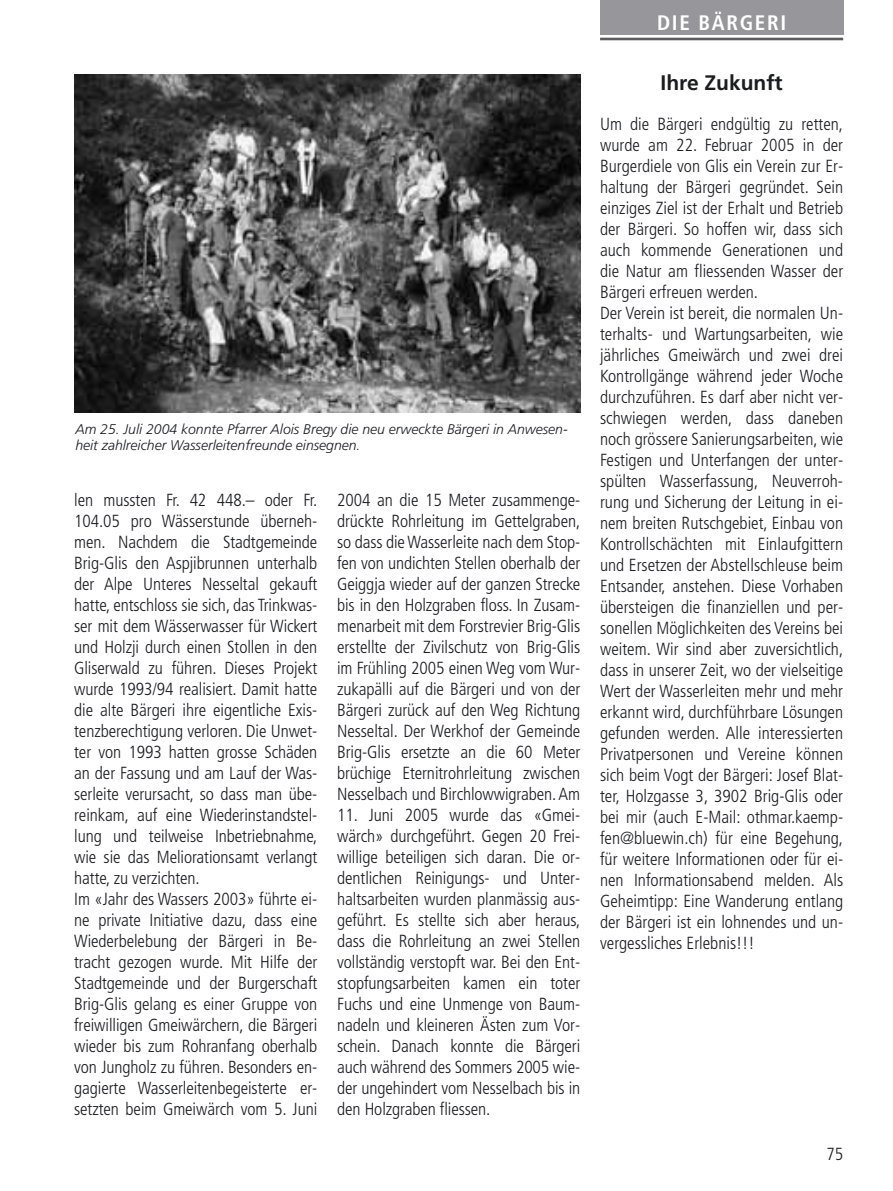
<style>
.page{position:relative;width:893px;height:1191px;background:#fff}
.page>*{position:absolute;margin:0;border:0;box-sizing:border-box;transform-origin:0 0}
.t1{font:700 21px "Frutiger";color:#1b1c20}
.t2{font:700 condensed 21px "Frutiger";letter-spacing:.08em;color:#fff}
.t3{font:300 condensed 17.5px/21px "Frutiger";color:#1b1c20}
.t4{font:italic 300 14px/16.6px "Frutiger";color:#1b1c20}
</style>
<div class="page">
<div style="left:600px;top:0;width:243px;height:35px;background:#97979b"></div>
<hr style="left:600px;top:38px;width:243px;height:2px;background:#5c5b60">
<img style="left:74px;top:75px;width:506px;height:337px">
<p class="t4" style="left:75px;top:421px;width:494px">Am 25. Juli 2004 konnte Pfarrer Alois Bregy die neu erweckte Bärgeri in Anwesen&shy;heit zahlreicher Wasserleitenfreunde einsegnen.</p>
<p class="t3" style="left:74px;top:491px;width:245px">len mussten Fr. 42 448.– oder Fr.<br>104.05 pro Wässerstunde überneh&shy;men. Nachdem die Stadtgemeinde Brig-Glis den Aspjibrunnen unterhalb der Alpe Unteres Nesseltal gekauft hatte, entschloss sie sich, das Trinkwas&shy;ser mit dem Wässerwasser für Wickert und Holzji durch einen Stollen in den Gliserwald zu führen. Dieses Projekt wurde 1993/94 realisiert. Damit hatte die alte Bärgeri ihre eigentliche Exis&shy;tenzberechtigung verloren. Die Unwet&shy;ter von 1993 hatten grosse Schäden an der Fassung und am Lauf der Was&shy;serleite verursacht, so dass man übe&shy;reinkam, auf eine Wiederinstandstel&shy;lung und teilweise Inbetriebnahme, wie sie das Meliorationsamt verlangt hatte, zu verzichten.<br>Im «Jahr des Wassers 2003» führte ei&shy;ne private Initiative dazu, dass eine Wiederbelebung der Bärgeri in Be&shy;tracht gezogen wurde. Mit Hilfe der Stadtgemeinde und der Burgerschaft Brig-Glis gelang es einer Gruppe von freiwilligen Gmeiwärchern, die Bärgeri wieder bis zum Rohranfang oberhalb von Jungholz zu führen. Besonders en&shy;gagierte Wasserleitenbegeisterte er&shy;setzten beim Gmeiwärch vom 5. Juni</p>
<p class="t3" style="left:337px;top:491px;width:245px;text-align:justify">2004 an die 15 Meter zusammenge&shy;drückte Rohrleitung im Gettelgraben, so dass die Wasserleite nach dem Stop&shy;fen von undichten Stellen oberhalb der Geiggja wieder auf der ganzen Strecke bis in den Holzgraben floss. In Zusam&shy;menarbeit mit dem Forstrevier Brig-Glis erstellte der Zivilschutz von Brig-Glis im Frühling 2005 einen Weg vom Wur&shy;zukapälli auf die Bärgeri und von der Bärgeri zurück auf den Weg Richtung Nesseltal. Der Werkhof der Gemeinde Brig-Glis ersetzte an die 60 Meter brüchige Eternitrohrleitung zwischen Nesselbach und Birchlowwigraben. Am</p>
<p class="t3" style="left:337px;top:806px;width:245px;text-align:justify">11. Juni 2005 wurde das «Gmei&shy;wärch» durchgeführt. Gegen 20 Frei&shy;willige beteiligen sich daran. Die or&shy;dentlichen Reinigungs- und Unter&shy;haltsarbeiten wurden planmässig aus&shy;geführt. Es stellte sich aber heraus, dass die Rohrleitung an zwei Stellen vollständig verstopft war. Bei den Ent&shy;stopfungsarbeiten kamen ein toter Fuchs und eine Unmenge von Baum&shy;nadeln und kleineren Ästen zum Vor&shy;schein. Danach konnte die Bärgeri auch während des Sommers 2005 wie&shy;der ungehindert vom Nesselbach bis in den Holzgraben fliessen.</p>
<p class="t2" style="left:657px;top:14px;width:131px">DIE BÄRGERI</p>
<p class="t1" style="left:661px;top:75px;width:124px">Ihre Zukunft</p>
<p class="t3" style="left:600px;top:115px;width:245px">Um die Bärgeri endgültig zu retten, wurde am 22. Februar 2005 in der Burgerdiele von Glis ein Verein zur Er&shy;haltung der Bärgeri gegründet. Sein einziges Ziel ist der Erhalt und Betrieb der Bärgeri. So hoffen wir, dass sich auch kommende Generationen und die Natur am fliessenden Wasser der Bärgeri erfreuen werden.<br>Der Verein ist bereit, die normalen Un&shy;terhalts- und Wartungsarbeiten, wie jährliches Gmeiwärch und zwei drei Kontrollgänge während jeder Woche durchzuführen. Es darf aber nicht ver&shy;schwiegen werden, dass daneben noch grössere Sanierungsarbeiten, wie Festigen und Unterfangen der unter&shy;spülten Wasserfassung, Neuverroh&shy;rung und Sicherung der Leitung in ei&shy;nem breiten Rutschgebiet, Einbau von Kontrollschächten mit Einlaufgittern und Ersetzen der Abstellschleuse beim Entsander, anstehen. Diese Vorhaben übersteigen die finanziellen und per&shy;sonellen Möglichkeiten des Vereins bei weitem. Wir sind aber zuversichtlich, dass in unserer Zeit, wo der vielseitige Wert der Wasserleiten mehr und mehr erkannt wird, durchführbare Lösungen gefunden werden. Alle interessierten Privatpersonen und Vereine können sich beim Vogt der Bärgeri: Josef Blat&shy;ter, Holzgasse 3, 3902 Brig-Glis oder bei mir (auch E-Mail: othmar.kaemp&shy;fen@bluewin.ch) für eine Begehung, für weitere Informationen oder für ei&shy;nen Informationsabend melden. Als Geheimtipp: Eine Wanderung entlang der Bärgeri ist ein lohnendes und un&shy;vergessliches Erlebnis!!!</p>
<p class="t3" style="left:826px;top:1144px;width:18px">75</p>
</div>
